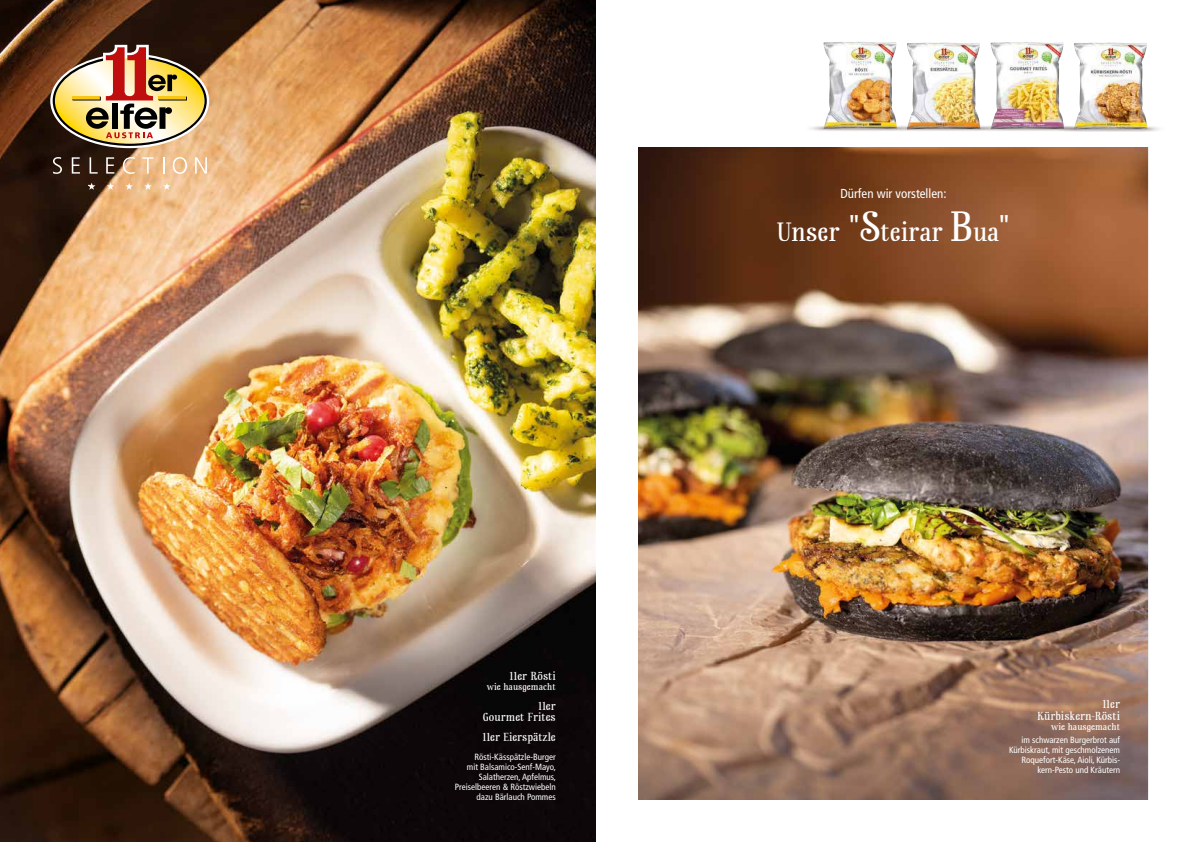
<style>
.page{position:relative;width:1191px;height:842px;background:#fff}
.page>*{position:absolute;margin:0;border:0;box-sizing:border-box;transform-origin:0 0}
.t1{font:25px "Rainbow Mansion";letter-spacing:-.01em;color:#fff}
.t2{font:condensed 13px "Frutiger LT Pro";color:#fff}
.t3{font:11px/11px "Rainbow Mansion";color:#fff;text-align:right}
.t4{font:condensed 9px/10px "Frutiger LT Pro";color:#fff;text-align:right}
.t5{font:9px "Rainbow Mansion";color:#fff}
.s1{font-size:35px}
.s2{font-size:40px}
</style>
<div class="page">
<img style="left:0;top:0;width:595px;height:842px">
<svg style="left:50px;top:45px;width:159px;height:103px;background:#ae8b60"></svg>
<svg style="left:53px;top:157px;width:9px;height:17px"></svg>
<svg style="left:72px;top:157px;width:8px;height:17px"></svg>
<svg style="left:90px;top:157px;width:8px;height:17px"></svg>
<svg style="left:106px;top:157px;width:8px;height:17px"></svg>
<svg style="left:123px;top:157px;width:12px;height:17px"></svg>
<svg style="left:142px;top:157px;width:11px;height:17px"></svg>
<svg style="left:163px;top:157px;width:1px;height:17px"></svg>
<svg style="left:173px;top:157px;width:14px;height:17px"></svg>
<svg style="left:195px;top:157px;width:12px;height:17px"></svg>
<svg style="left:88px;top:183px;width:7px;height:7px"></svg>
<svg style="left:107px;top:183px;width:7px;height:7px"></svg>
<svg style="left:125px;top:183px;width:8px;height:7px"></svg>
<svg style="left:144px;top:183px;width:8px;height:7px"></svg>
<svg style="left:163px;top:183px;width:7px;height:7px"></svg>
<img style="left:990px;top:42px;width:74px;height:72px">
<img style="left:907px;top:42px;width:73px;height:72px">
<img style="left:1087px;top:125px;width:72px;height:7px">
<img style="left:1074px;top:42px;width:73px;height:88px">
<img style="left:823px;top:42px;width:74px;height:72px">
<img style="left:810px;top:114px;width:70px;height:17px">
<img style="left:880px;top:114px;width:87px;height:17px">
<img style="left:967px;top:114px;width:120px;height:18px">
<img style="left:638px;top:147px;width:509px;height:652px">
<p class="t3" style="left:509px;top:671px;width:48px">11er Rösti</p>
<p class="t5" style="left:487px;top:682px;width:71px">wie hausgemacht</p>
<p class="t3" style="left:483px;top:701px;width:74px">11er<br>Gourmet Frites</p>
<p class="t3" style="left:482px;top:732px;width:75px">11er Eierspätzle</p>
<p class="t4" style="left:455px;top:752px;width:103px">Rösti-Kässpätzle-Burger<br>mit Balsamico-Senf-Mayo,<br>Salatherzen, Apfelmus,<br>Preiselbeeren &amp; Röstzwiebeln dazu Bärlauch Pommes</p>
<h2 class="t2" style="left:840px;top:186px;width:108px">Dürfen wir vorstellen:</h2>
<h1 class="t1" style="left:777px;top:218px;width:234px">Unser <span class="s1">"</span><span class="s2">S</span>teirar <span class="s2">B</span>ua<span class="s1">"</span></h1>
<p class="t3" style="left:1037px;top:699px;width:85px;line-height:12px">11er<br>Kürbiskern-Rösti</p>
<p class="t5" style="left:1051px;top:722px;width:71px">wie hausgemacht</p>
<p class="t4" style="left:1009px;top:735px;width:112px">im schwarzen Burgerbrot auf<br>Kürbiskraut, mit geschmolzenem<br>Roquefort-Käse, Aioli, Kürbis&shy;kern-Pesto und Kräutern</p>
</div>
